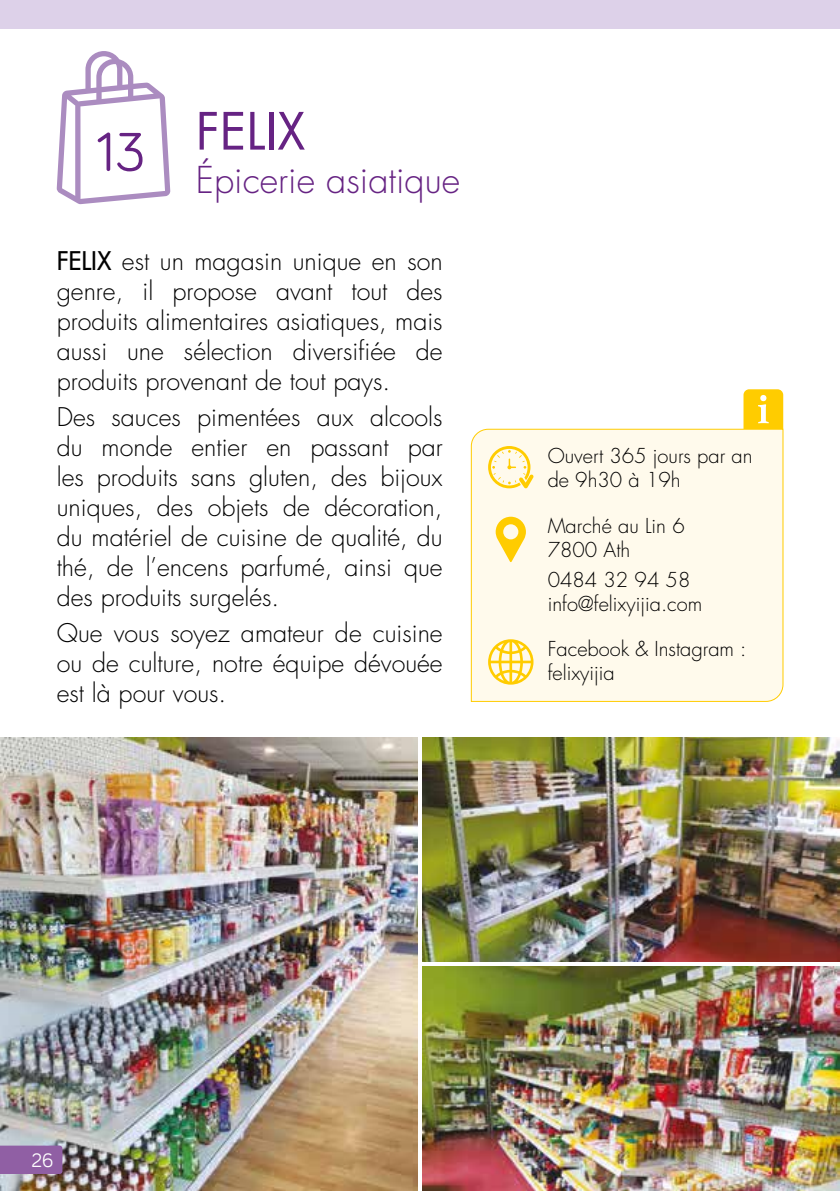
<style>
.page{position:relative;width:840px;height:1191px;background:#fff}
.page>*{position:absolute;margin:0;border:0;box-sizing:border-box;transform-origin:0 0}
.t1{font:56px "Bariol";color:#662383}
.t2{font:50px "Futura Std";color:#662383}
.t3{font:300 36px "Futura Std";color:#662383}
.t4{font:300 25px/30px "Futura Std";color:#000;text-align:justify}
.t5{font:300 20px/24px "Futura Std";color:#000}
.t6{font:20px "Bariol";color:#fff}
.s1{font-weight:500}
</style>
<div class="page">
<img style="left:422px;top:737px;width:417px;height:224px">
<img style="left:422px;top:967px;width:417px;height:224px">
<img style="left:0;top:737px;width:417px;height:454px">
<div style="left:470px;top:429px;width:313px;height:273px;background:#fffaec"></div>
<svg style="left:488px;top:446px;width:45px;height:42px"></svg>
<svg style="left:495px;top:517px;width:30px;height:45px"></svg>
<svg style="left:488px;top:639px;width:45px;height:45px"></svg>
<svg style="left:743px;top:389px;width:39px;height:40px"></svg>
<svg style="left:57px;top:51px;width:113px;height:153px"></svg>
<div style="left:0;top:0;width:839px;height:28px;background:#ddd1e9"></div>
<div style="left:0;top:1145px;width:62px;height:29px;background:#905fa4"></div>
<h1 class="t1" style="left:96px;top:114px;width:52px">13</h1>
<h2 class="t2" style="left:196px;top:99px;width:111px">FELIX</h2>
<h3 class="t3" style="left:196px;top:158px;width:266px">Épicerie asiatique</h3>
<p class="t4" style="left:57px;top:247px;width:387px"><span class="s1">FELIX</span> est un magasin unique en son genre, il propose avant tout des produits alimentaires asiatiques, mais aussi une sélection diversifiée de produits provenant de tout pays.</p>
<p class="t4" style="left:57px;top:402px;width:387px">Des sauces pimentées aux alcools du monde entier en passant par les produits sans gluten, des bijoux uniques, des objets de décoration, du matériel de cuisine de qualité, du thé, de l’encens parfumé, ainsi que des produits surgelés.</p>
<p class="t4" style="left:57px;top:618px;width:387px">Que vous soyez amateur de cuisine ou de culture, notre équipe dévouée est là pour vous.</p>
<p class="t5" style="left:547px;top:444px;width:206px">Ouvert 365 jours par an de 9h30 à 19h</p>
<p class="t5" style="left:547px;top:514px;width:138px">Marché au Lin 6<br>7800 Ath</p>
<p class="t5" style="left:547px;top:568px;width:156px">0484 32 94 58 info@felixyijia.com</p>
<p class="t5" style="left:547px;top:637px;width:200px">Facebook &amp; Instagram : felixyijia</p>
<p class="t6" style="left:32px;top:1146px;width:23px">26</p>
</div>
